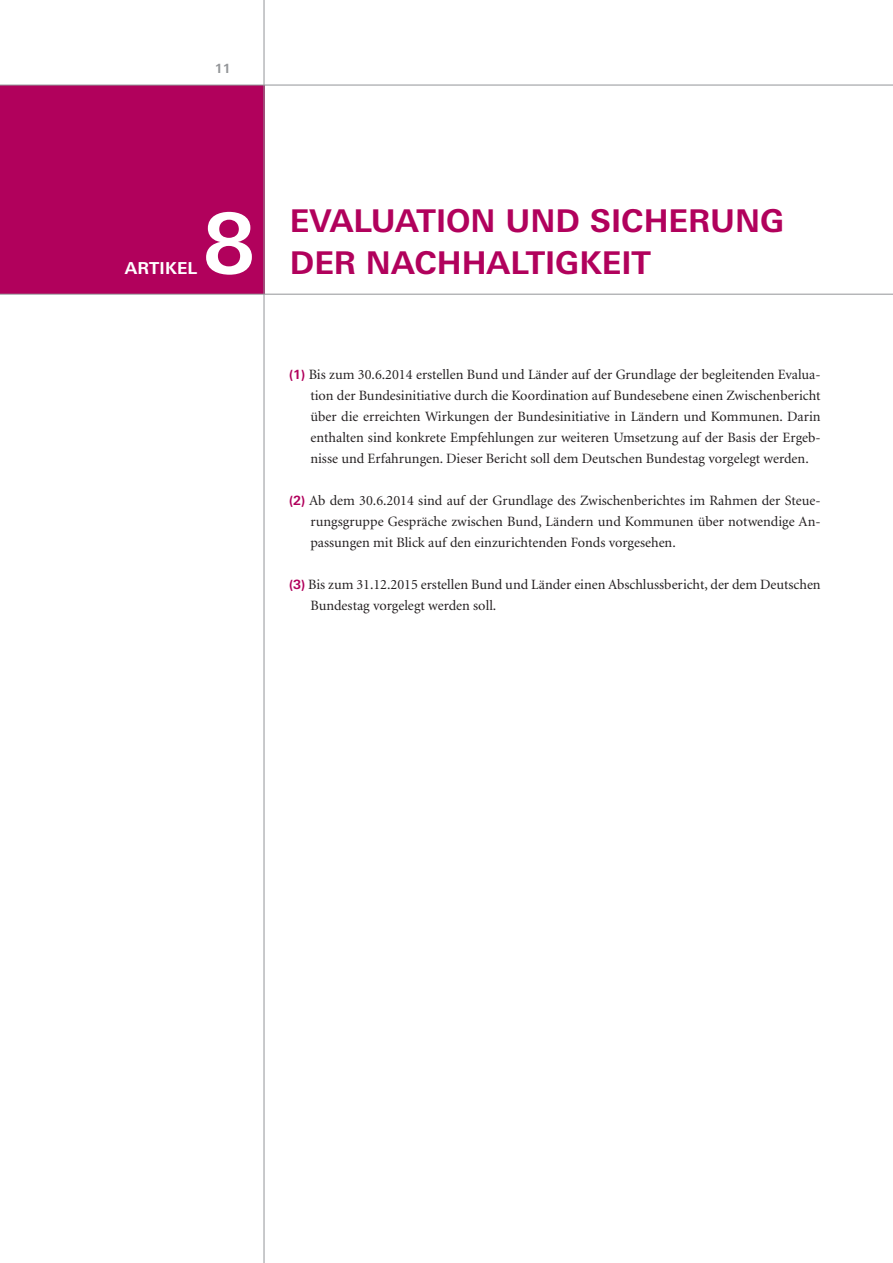
<style>
.page{position:relative;width:893px;height:1263px;background:#fff}
.page>*{position:absolute;margin:0;border:0;box-sizing:border-box;transform-origin:0 0}
.t1{font:700 83.25px "Linotype Univers Basic";color:#fff}
.t2{font:700 31.35px "Linotype Univers Basic";color:#b1015c}
.t3{font:700 16.5px "Linotype Univers Basic";color:#fff}
.t4{font:14.25px/21px "Minion";color:#231f20;text-align:justify}
.t5{font:700 12.75px "Linotype Univers Basic";color:#939598}
.s1{font-family:"Linotype Univers Basic";font-weight:700;font-size:12.75px;color:#b1015c}
</style>
<div class="page">
<div style="left:0;top:85px;width:264px;height:209px;background:#b1015c"></div>
<hr style="left:0;top:85px;width:893px;height:1px;background:#939598">
<hr style="left:264px;top:0;width:1px;height:1263px;background:#939598">
<hr style="left:0;top:294px;width:893px;height:1px;background:#939598">
<p class="t5" style="left:215px;top:61px;width:18px">11</p>
<p class="t3" style="left:125px;top:258px;width:74px">ARTIKEL</p>
<h1 class="t1" style="left:203px;top:194px;width:54px">8</h1>
<h2 class="t2" style="left:290px;top:201px;width:496px">EVALUATION UND SICH ERUNG</h2>
<h2 class="t2" style="left:290px;top:243px;width:355px">DER NACHHALTIGKEIT</h2>
<p class="t4" style="left:310px;top:364px;width:512px;text-indent:-21px"><span class="s1">(1)</span> Bis zum 30.6.2014 erstellen Bund und Länder auf der Grundlage der begleitenden Evalua&shy;tion der Bundesinitiative durch die Koordination auf Bundesebene einen Zwischenbericht über die erreichten Wirkungen der Bundesinitiative in Ländern und Kommunen. Darin enthalten sind konkrete Empfehlungen zur weiteren Umsetzung auf der Basis der Ergeb&shy;nisse und Erfahrungen. Dieser Bericht soll dem Deutschen Bundestag vorgelegt werden.</p>
<p class="t4" style="left:310px;top:490px;width:512px;text-indent:-21px"><span class="s1">(2)</span> Ab dem 30.6.2014 sind auf der Grundlage des Zwischenberichtes im Rahmen der Steue&shy;rungsgruppe Gespräche zwischen Bund, Ländern und Kommunen über notwendige An&shy;passungen mit Blick auf den einzurichtenden Fonds vorgesehen.</p>
<p class="t4" style="left:310px;top:574px;width:512px;text-indent:-21px"><span class="s1">(3)</span> Bis zum 31.12.2015 erstellen Bund und Länder einen Abschlussbericht, der dem Deutschen<br>Bundestag vorgelegt werden soll.</p>
</div>
